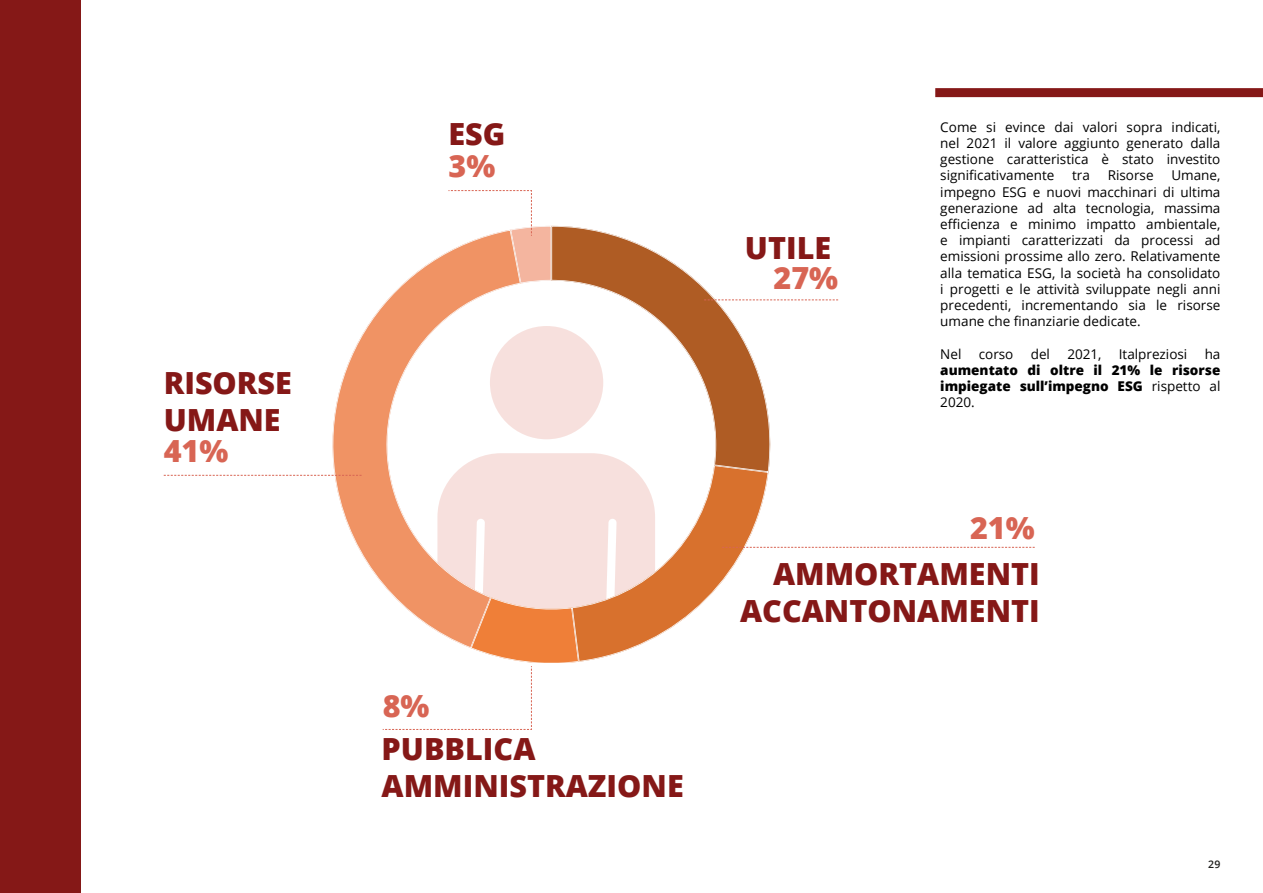
<style>
.page{position:relative;width:1263px;height:893px;background:#fff}
.page>*{position:absolute;margin:0;border:0;box-sizing:border-box;transform-origin:0 0}
.t1{font:800 30.45px "Open Sans";color:#851817}
.t2{font:800 30.45px "Open Sans";color:#d86554}
.t3{font:13.5px/16.2px "Open Sans";color:#000;text-align:justify}
.t4{font:800 13.5px/16.2px "Open Sans";color:#000;text-align:justify}
.t5{font:600 10.5px "Open Sans";color:#1d1d1b}
.s1{font-weight:400}
</style>
<div class="page">
<div style="left:0;top:0;width:81px;height:893px;background:#851817"></div>
<div style="left:490px;top:326px;width:113px;height:113px;background:#f7e0dd;border-radius:50%"></div>
<svg style="left:333px;top:252px;width:188px;height:331px"></svg>
<svg style="left:551px;top:226px;width:232px;height:227px"></svg>
<svg style="left:164px;top:475px;width:198px;height:1px"></svg>
<svg style="left:448px;top:190px;width:103px;height:93px"></svg>
<svg style="left:704px;top:300px;width:134px;height:1px"></svg>
<svg style="left:382px;top:453px;width:653px;height:277px"></svg>
<div style="left:935px;top:88px;width:328px;height:9px;background:#851817"></div>
<p class="t1" style="left:164px;top:360px;width:130px">RISORSE</p>
<p class="t1" style="left:164px;top:396px;width:118px">UMANE</p>
<p class="t2" style="left:164px;top:428px;width:66px">41%</p>
<p class="t1" style="left:448px;top:111px;width:58px">ESG</p>
<p class="t2" style="left:448px;top:142px;width:48px">3%</p>
<p class="t2" style="left:383px;top:683px;width:48px">8%</p>
<p class="t1" style="left:382px;top:726px;width:155px">PUBBLICA</p>
<p class="t1" style="left:382px;top:763px;width:304px">AMMINISTRAZIONE</p>
<p class="t1" style="left:745px;top:225px;width:88px">UTILE</p>
<p class="t2" style="left:773px;top:254px;width:66px">27%</p>
<p class="t3" style="left:940px;top:118px;width:282px">Come si evince dai valori sopra indicati, nel 2021 il valore aggiunto generato dalla gestione caratteristica è stato investito significativamente</p>
<p class="t3" style="left:1072px;top:167px;width:19px">tra</p>
<p class="t3" style="left:1108px;top:167px;width:47px">Risorse</p>
<p class="t3" style="left:940px;top:167px;width:282px;text-indent:231px">Umane, impegno ESG e nuovi macchinari di ultima generazione ad alta tecnologia, massima efficienza e minimo impatto ambientale, e impianti caratterizzati da processi ad emissioni prossime allo zero. Relativamente alla tematica ESG, la società ha consolidato i progetti e le attività sviluppate negli anni precedenti, incrementando sia le risorse umane che finanziarie dedicate.</p>
<p class="t3" style="left:940px;top:345px;width:23px">Nel</p>
<p class="t3" style="left:979px;top:345px;width:36px">corso</p>
<p class="t3" style="left:1031px;top:345px;width:21px">del</p>
<p class="t3" style="left:1067px;top:345px;width:36px">2021,</p>
<p class="t3" style="left:1119px;top:345px;width:70px">Italpreziosi</p>
<p class="t4" style="left:940px;top:345px;width:282px;text-indent:264px"><span class="s1">ha </span>aumentato di oltre il 21% le risorse impiegate sull’impegno ESG <span class="s1">rispetto al 2020.</span></p>
<p class="t2" style="left:970px;top:505px;width:66px">21%</p>
<p class="t1" style="left:773px;top:551px;width:268px">AMMORTAMENTI</p>
<p class="t1" style="left:740px;top:588px;width:301px">ACCANTONAMENTI</p>
<p class="t5" style="left:1208px;top:857px;width:14px">29</p>
</div>
